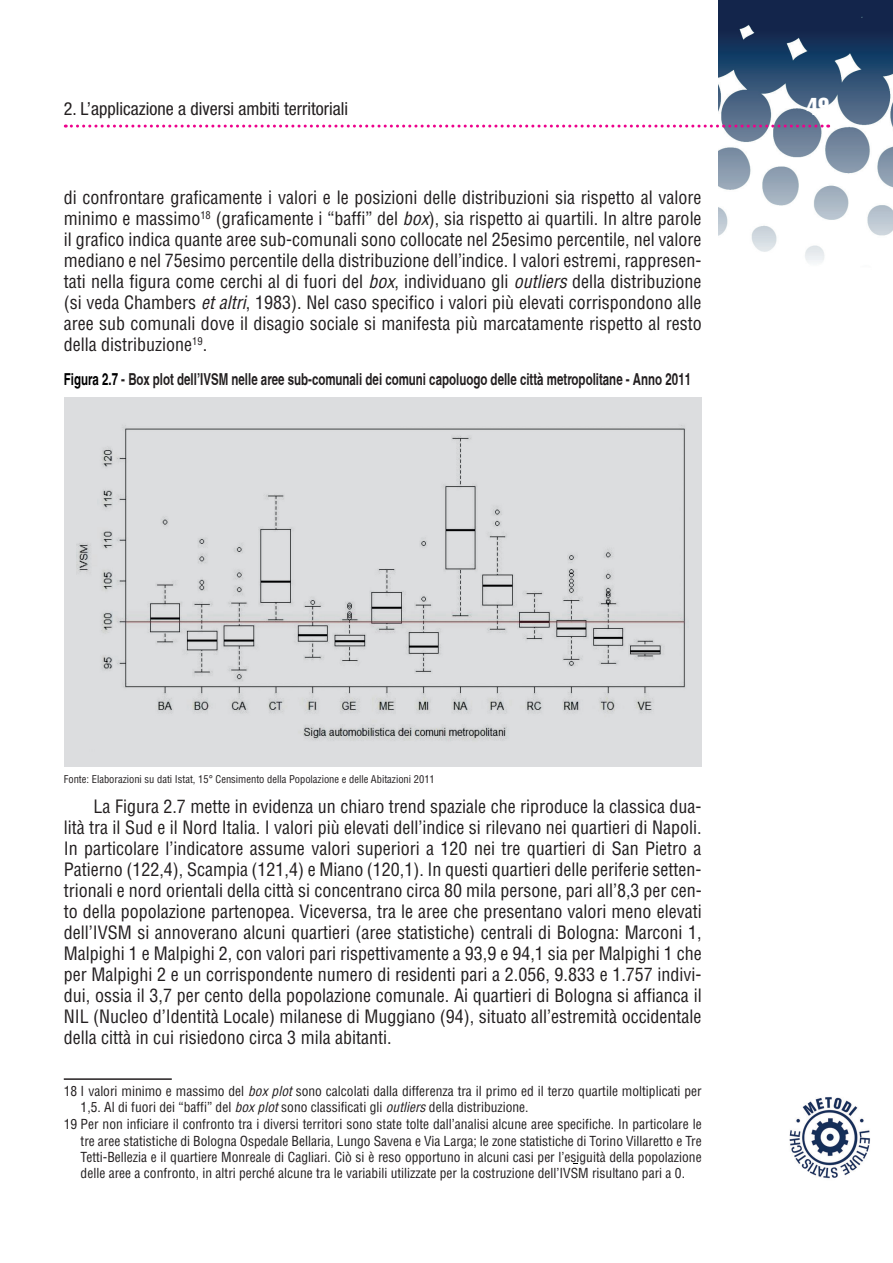
<style>
.page{position:relative;width:893px;height:1263px;background:#fff}
.page>*{position:absolute;margin:0;border:0;box-sizing:border-box;transform-origin:0 0}
.t1{font:24px "Helvetica LT Std Comp";color:#fff}
.t2{font:condensed 18px/21px "Helvetica LT Std";color:#231f20;text-align:justify}
.t3{font:condensed 18px "Helvetica Neue LT Std";color:#231f20}
.t4{font:700 condensed 16.5px "Helvetica";color:#231f20;scale:.85 1}
.t5{font:condensed 13.5px "Helvetica LT Std";color:#231f20}
.t6{font:condensed 10.5px "Helvetica LT Std";color:#231f20}
.s1{font-style:italic}
.s2{color:#000}
</style>
<div class="page">
<img style="left:719px;top:0;width:174px;height:263px">
<svg style="left:65px;top:125px;width:764px;height:3px"></svg>
<img style="left:789px;top:1097px;width:81px;height:82px">
<hr style="left:64px;top:1078px;width:108px;height:2px;background:#231f20">
<div style="left:64px;top:398px;width:638px;height:369px;background:#dcdddf"></div>
<img style="left:76px;top:425px;width:609px;height:316px">
<p class="t3" style="left:64px;top:98px;width:286px">2. L’applicazione a diversi ambiti territoriali</p>
<h1 class="t1" style="left:807px;top:91px;width:24px">49</h1>
<p class="t2" style="left:64px;top:187px;width:639px">di confrontare graficamente i valori e le posizioni delle distribuzioni sia rispetto al valore minimo e massimo<sup>18</sup> (graficamente i “baffi” del <span class="s1">box</span>), sia rispetto ai quartili. In altre parole il grafico indica quante aree sub-comunali sono collocate nel 25esimo percentile, nel valore mediano e nel 75esimo percentile della distribuzione dell’indice. I valori estremi, rappresen&shy;tati nella figura come cerchi al di fuori del <span class="s1">box</span>, individuano gli <span class="s1">outliers</span> della distribuzione (si veda Chambers <span class="s1">et altri</span>, 1983). Nel caso specifico i valori più elevati corrispondono alle aree sub comunali dove il disagio sociale si manifesta più marcatamente rispetto al resto della distribuzione<sup>19</sup>.</p>
<p class="t4" style="left:64px;top:369px;width:739px"><span class="s2">Figura 2.7</span> - Box plot dell’IVSM nelle aree sub-comunali dei comuni capoluogo delle città metropolitane - Anno 2011</p>
<p class="t6" style="left:64px;top:772px;width:373px">Fonte: Elaborazioni su dati Istat, 15° Censimento della Popolazione e delle Abitazioni 2011</p>
<p class="t2" style="left:64px;top:796px;width:639px;text-indent:30px">La Figura 2.7 mette in evidenza un chiaro trend spaziale che riproduce la classica dua&shy;lità tra il Sud e il Nord Italia. I valori più elevati dell’indice si rilevano nei quartieri di Napoli.<br>In particolare l’indicatore assume valori superiori a 120 nei tre quartieri di San Pietro a Patierno (122,4), Scampia (121,4) e Miano (120,1). In questi quartieri delle periferie setten&shy;trionali e nord orientali della città si concentrano circa 80 mila persone, pari all’8,3 per cen&shy;to della popolazione partenopea. Viceversa, tra le aree che presentano valori meno elevati dell’IVSM si annoverano alcuni quartieri (aree statistiche) centrali di Bologna: Marconi 1, Malpighi 1 e Malpighi 2, con valori pari rispettivamente a 93,9 e 94,1 sia per Malpighi 1 che per Malpighi 2 e un corrispondente numero di residenti pari a 2.056, 9.833 e 1.757 indivi&shy;dui, ossia il 3,7 per cento della popolazione comunale. Ai quartieri di Bologna si affianca il NIL (Nucleo d’Identità Locale) milanese di Muggiano (94), situato all’estremità occidentale della città in cui risiedono circa 3 mila abitanti.</p>
<p class="t5" style="left:64px;top:1083px;width:639px">18 I valori minimo e massimo del <span class="s1">box plot</span> sono calcolati dalla differenza tra il primo ed il terzo quartile moltiplicati per</p>
<p class="t5" style="left:81px;top:1099px;width:449px">1,5. Al di fuori dei “baffi” del <span class="s1">box plot</span> sono classificati gli <span class="s1">outliers</span> della distribuzione.</p>
<p class="t5" style="left:64px;top:1116px;width:639px">19 Per non inficiare il confronto tra i diversi territori sono state tolte dall’analisi alcune aree specifiche. In particolare le</p>
<p class="t5" style="left:81px;top:1132px;width:622px">tre aree statistiche di Bologna Ospedale Bellaria, Lungo Savena e Via Larga; le zone statistiche di Torino Villaretto e Tre</p>
<p class="t5" style="left:81px;top:1148px;width:622px">Tetti-Bellezia e il quartiere Monreale di Cagliari. Ciò si è reso opportuno in alcuni casi per l’esiguità della popolazione</p>
<p class="t5" style="left:81px;top:1164px;width:606px">delle aree a confronto, in altri perché alcune tra le variabili utilizzate per la costruzione dell’IVSM risultano pari a 0.</p>
</div>
